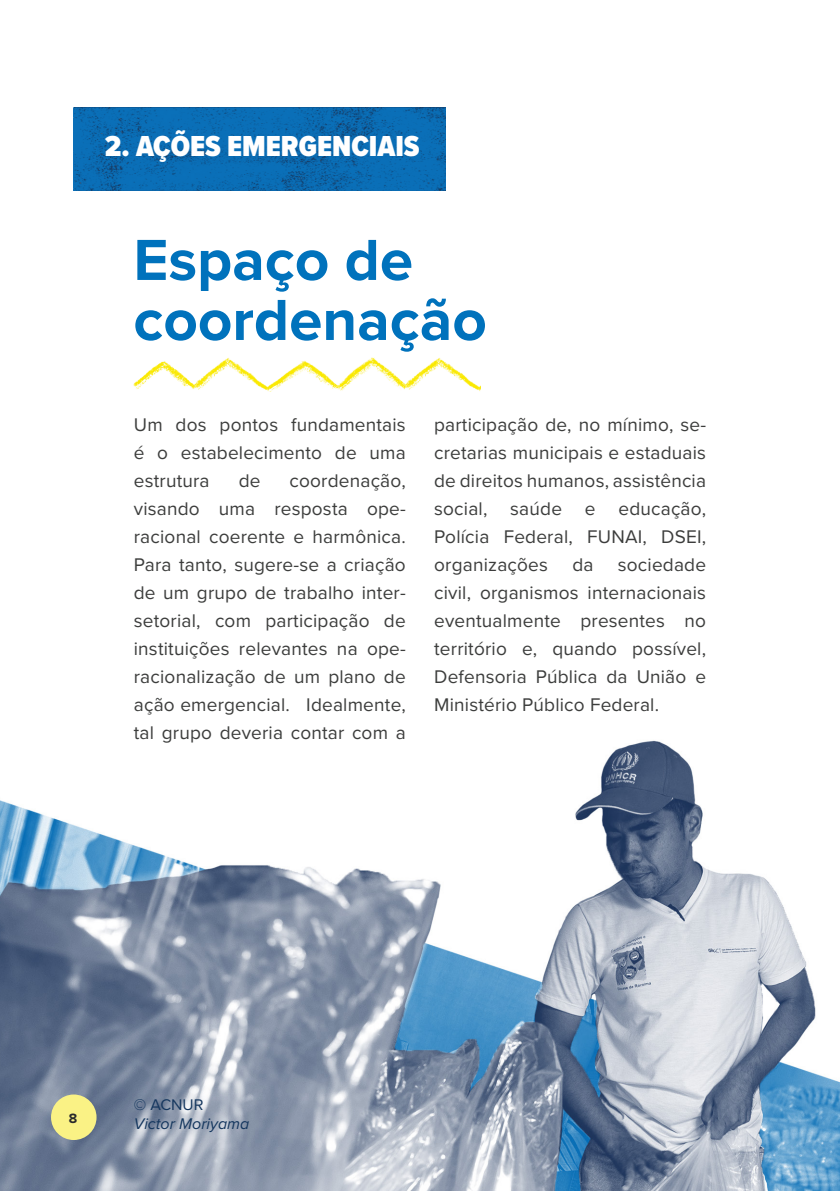
<style>
.page{position:relative;width:840px;height:1191px;background:#fff}
.page>*{position:absolute;margin:0;border:0;box-sizing:border-box;transform-origin:0 0}
.t1{font:700 60px/60px "Proxima Nova";color:#0072bc}
.Subtítulos{font:900 30px "Proxima Nova Cond";color:#fff}
.Parágrafo_Coluna_2{font:19px/28px "Proxima Nova";letter-spacing:.01em;color:#3c3d3c;text-align:justify}
.Legendas_Fotos{font:italic 16px "Proxima Nova";color:#14365e}
.Legendas_Fotos-2{font:16px "Proxima Nova";color:#14365e}
.t2{font:700 14px "Proxima Nova";color:#292a2b}
</style>
<div class="page">
<img style="left:0;top:107px;width:839px;height:1084px">
<svg style="left:74px;top:108px;width:371px;height:83px;background:#0a6ab0"></svg>
<img style="left:134px;top:355px;width:271px;height:36px">
<img style="left:405px;top:355px;width:75px;height:36px">
<div style="left:51px;top:1094px;width:45px;height:46px;background:#faf285;border-radius:50%"></div>
<p class="Subtítulos" style="left:105px;top:124px;width:316px">2. AÇÕES EMERGENCIAIS</p>
<p class="t1" style="left:133px;top:229px;width:355px">Espaço de coordenação</p>
<p class="Parágrafo_Coluna_2" style="left:134px;top:410px;width:273px">Um dos pontos fundamentais é o estabelecimento de uma estrutura</p>
<p class="Parágrafo_Coluna_2" style="left:134px;top:466px;width:273px;text-indent:156px">coordenação, visando uma resposta ope&shy;racional coerente e harmônica.<br>Para tanto, sugere-se a criação de um grupo de trabalho inter&shy;setorial, com participação de instituições relevantes na ope&shy;racionalização de um plano de ação emergencial. Idealmente, tal grupo deveria contar com a</p>
<p class="Parágrafo_Coluna_2" style="left:238px;top:466px;width:23px">de</p>
<p class="Parágrafo_Coluna_2" style="left:434px;top:410px;width:273px">participação de, no mínimo, se&shy;cretarias municipais e estaduais de direitos humanos, assistência social, saúde e educação, Polícia Federal, FUNAI, DSEI, organizações</p>
<p class="Parágrafo_Coluna_2" style="left:434px;top:550px;width:273px;text-indent:183px">sociedade civil, organismos internacionais eventualmente presentes no território e, quando possível, Defensoria Pública da União e Ministério Público Federal.</p>
<p class="Parágrafo_Coluna_2" style="left:572px;top:550px;width:23px">da</p>
<p class="t2" style="left:69px;top:1107px;width:10px">8</p>
<p class="Legendas_Fotos-2" style="left:134px;top:1092px;width:71px">© ACNUR</p>
<p class="Legendas_Fotos" style="left:134px;top:1111px;width:117px">Victor Moriyama</p>
</div>
